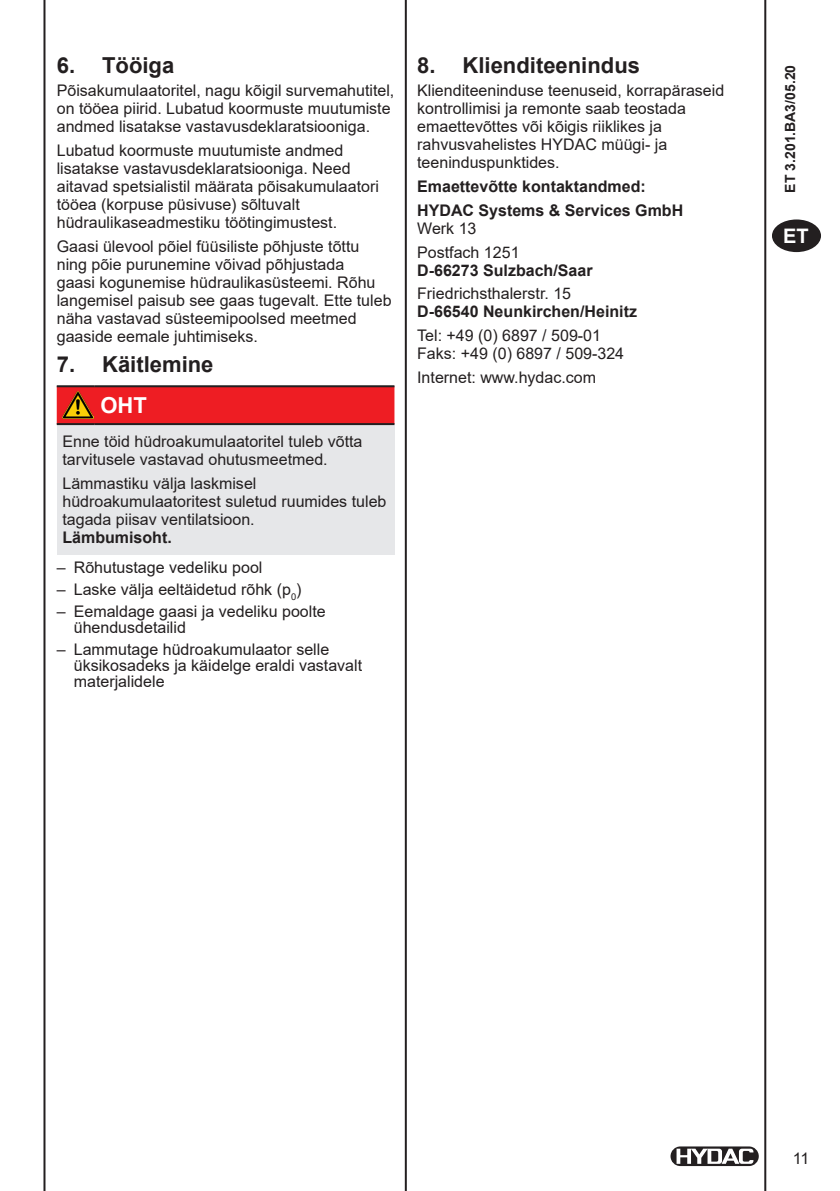
<style>
.page{position:relative;width:840px;height:1191px;background:#fff}
.page>*{position:absolute;margin:0;border:0;box-sizing:border-box;transform-origin:0 0}
.Titel_1{font:700 22px "Arial";color:#231f20}
.Titel_1-2{font:700 22px "Arial";color:#fff}
.t1{font:700 20px "Arial";color:#fff}
.Text{font:16px/18px "Arial";color:#231f20}
.Text-2{font:700 16px/18px "Arial";color:#231f20}
.t2{font:700 14px "Arial";color:#231f20}
.s1{font-weight:700}
.s2{font-weight:400}
</style>
<div class="page">
<div style="left:771px;top:219px;width:49px;height:33px;background:#231f20;border-radius:50%"></div>
<div style="left:669px;top:1145px;width:90px;height:21px;border:1px solid #fff;border-radius:10px"></div>
<svg style="left:670px;top:1146px;width:88px;height:20px"></svg>
<svg style="left:676px;top:1148px;width:77px;height:15px"></svg>
<hr style="left:763px;top:0;width:2px;height:1191px;background:#231f20">
<hr style="left:43px;top:0;width:2px;height:1191px;background:#231f20">
<hr style="left:404px;top:0;width:2px;height:1191px;background:#231f20">
<div style="left:57px;top:387px;width:337px;height:36px;background:#ee1d23"></div>
<div style="left:57px;top:424px;width:337px;height:130px;background:#e6e7e9"></div>
<hr style="left:57px;top:385px;width:38px;height:2px;background:#231f20">
<hr style="left:95px;top:385px;width:299px;height:2px;background:#231f20">
<hr style="left:57px;top:423px;width:38px;height:2px;background:#231f20">
<hr style="left:95px;top:423px;width:299px;height:2px;background:#231f20">
<img style="left:62px;top:392px;width:31px;height:26px">
<p class="Titel_1" style="left:57px;top:49px;width:119px">6. Tööiga</p>
<p class="Text" style="left:57px;top:82px;width:339px">Põisakumulaatoritel, nagu kõigil survemahutitel, on tööea piirid. Lubatud koormuste muutumiste andmed lisatakse vastavusdeklaratsiooniga.</p>
<p class="Text" style="left:57px;top:141px;width:323px">Lubatud koormuste muutumiste andmed lisatakse vastavusdeklaratsiooniga. Need aitavad spetsialistil määrata põisakumulaatori tööea (korpuse püsivuse) sõltuvalt hüdraulikaseadmestiku töötingimustest.</p>
<p class="Text" style="left:57px;top:237px;width:336px">Gaasi ülevool põiel füüsiliste põhjuste tõttu ning põie purunemine võivad põhjustada<br>gaasi kogunemise hüdraulikasüsteemi. Rõhu langemisel paisub see gaas tugevalt. Ette tuleb näha vastavad süsteemipoolsed meetmed gaaside eemale juhtimiseks.</p>
<p class="Titel_1" style="left:57px;top:348px;width:158px">7. Käitlemine</p>
<p class="Titel_1-2" style="left:100px;top:390px;width:48px">OHT</p>
<p class="Text" style="left:62px;top:432px;width:301px">Enne töid hüdroakumulaatoritel tuleb võtta tarvitusele vastavad ohutusmeetmed.</p>
<p class="Text" style="left:62px;top:474px;width:325px">Lämmastiku välja laskmisel hüdroakumulaatoritest suletud ruumides tuleb tagada piisav ventilatsioon.<br><span class="s1">Lämbumisoht.</span></p>
<p class="Text" style="left:57px;top:559px;width:207px">– Rõhutustage vedeliku pool</p>
<p class="Text" style="left:57px;top:580px;width:246px">– Laske välja eeltäidetud rõhk (p<sub>0</sub>)</p>
<p class="Text" style="left:74px;top:603px;width:253px;line-height:16px;text-indent:-17px">– Eemaldage gaasi ja vedeliku poolte ühendusdetailid</p>
<p class="Text" style="left:74px;top:641px;width:290px;line-height:16px;text-indent:-17px">– Lammutage hüdroakumulaator selle üksikosadeks ja käidelge eraldi vastavalt materjalidele</p>
<p class="Titel_1" style="left:417px;top:49px;width:224px">8. Klienditeenindus</p>
<p class="Text" style="left:417px;top:82px;width:308px">Klienditeeninduse teenuseid, korrapäraseid kontrollimisi ja remonte saab teostada emaettevõttes või kõigis riiklikes ja rahvusvahelistes HYDAC müügi- ja teeninduspunktides.</p>
<p class="Text-2" style="left:417px;top:178px;width:230px">Emaettevõtte kontaktandmed:</p>
<p class="Text-2" style="left:417px;top:201px;width:267px">HYDAC Systems &amp; Services GmbH<br><span class="s2">Werk 13</span></p>
<p class="Text-2" style="left:417px;top:243px;width:177px"><span class="s2">Postfach 1251<br></span>D-66273 Sulzbach/Saar</p>
<p class="Text-2" style="left:417px;top:285px;width:221px"><span class="s2">Friedrichsthalerstr. 15<br></span>D-66540 Neunkirchen/Heinitz</p>
<p class="Text" style="left:417px;top:326px;width:208px">Tel: +49 (0) 6897 / 509-01<br>Faks: +49 (0) 6897 / 509-324</p>
<p class="Text" style="left:417px;top:368px;width:180px">Internet: www.hydac.com</p>
<p class="t2" style="left:780px;top:192px;width:129px;rotate:-90deg">ET 3.201.BA3/05.20</p>
<p class="t1" style="left:782px;top:222px;width:27px">ET</p>
<p class="Text" style="left:792px;top:1149px;width:18px">11</p>
</div>
